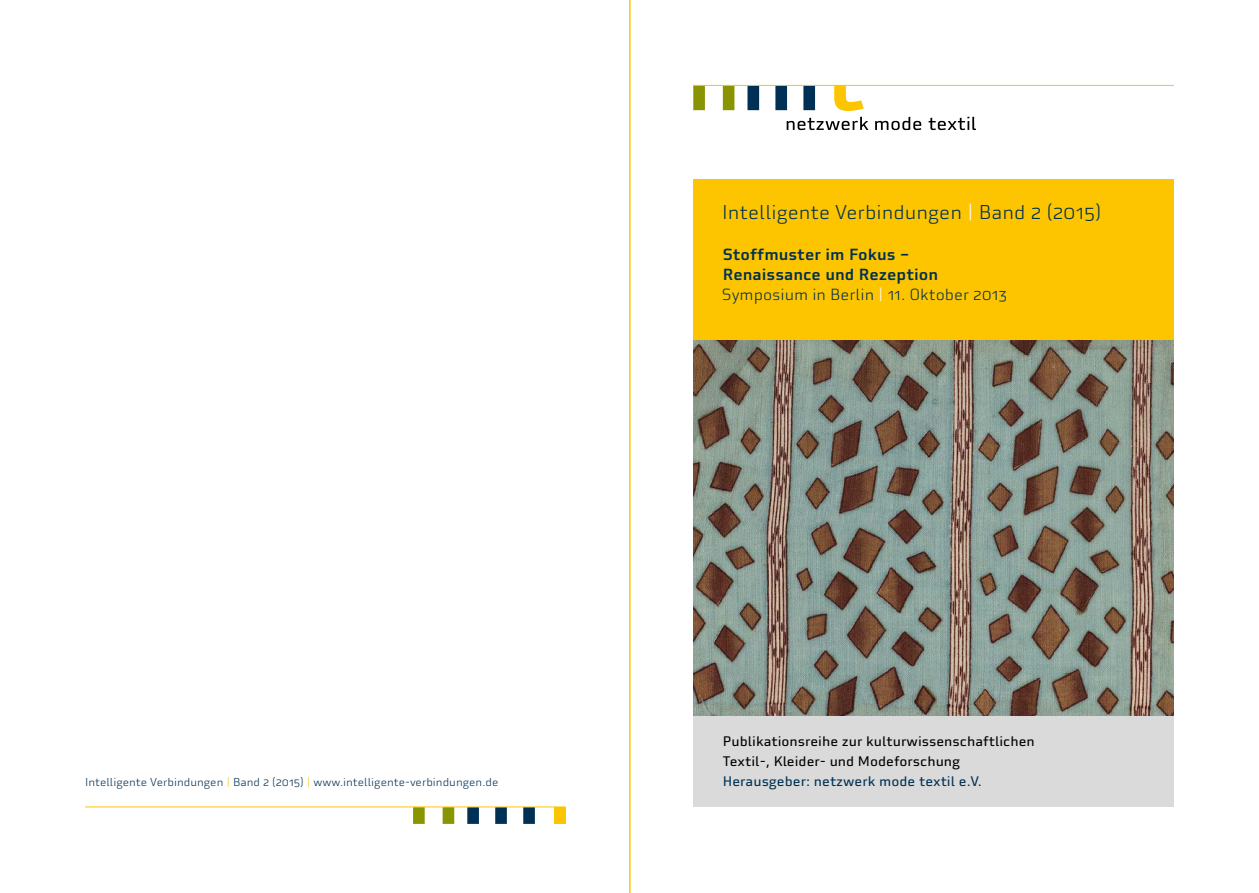
<style>
.page{position:relative;width:1259px;height:893px;background:#fff}
.page>*{position:absolute;margin:0;border:0;box-sizing:border-box;transform-origin:0 0}
.t1{font:300 19.5px "Utility Of";color:#003053}
.t2{font:500 15.75px/20.2px "Utility Of";color:#003053}
.t3{font:13.5px/20.2px "Utility Of";color:#000}
.t4{font:13.5px "Utility Of";color:#003053}
.t5{font:300 11.25px "Utility Of";color:#003053}
.s1{color:#fdc500}
.s2{color:#fff}
.s3{font-weight:300}
.s4{font-weight:300;color:#fff}
</style>
<div class="page">
<svg style="left:413px;top:808px;width:41px;height:16px"></svg>
<svg style="left:467px;top:808px;width:68px;height:16px"></svg>
<div style="left:554px;top:807px;width:12px;height:17px;background:#fdc500"></div>
<svg style="left:693px;top:86px;width:41px;height:24px"></svg>
<svg style="left:747px;top:86px;width:68px;height:24px"></svg>
<svg style="left:834px;top:86px;width:29px;height:25px"></svg>
<svg style="left:786px;top:117px;width:82px;height:13px"></svg>
<svg style="left:875px;top:117px;width:46px;height:13px"></svg>
<svg style="left:928px;top:117px;width:48px;height:13px"></svg>
<hr style="left:629px;top:0;width:1px;height:893px;background:#fdc500">
<hr style="left:85px;top:807px;width:481px;height:1px;background:#fdc500">
<hr style="left:693px;top:85px;width:481px;height:1px;background:#fdc500">
<div style="left:693px;top:715px;width:481px;height:92px;background:#dadada"></div>
<div style="left:693px;top:179px;width:481px;height:162px;background:#fdc500"></div>
<img style="left:693px;top:341px;width:481px;height:374px">
<p class="t5" style="left:85px;top:775px;width:415px">Intelligente Verbindungen <span class="s1">|</span> Band 2 (2015) <span class="s1">|</span> www.intelligente-verbindungen.de</p>
<h1 class="t1" style="left:722px;top:199px;width:381px">Intelligente Verbindungen <span class="s2">|</span> Band 2 (2015)</h1>
<p class="t2" style="left:722px;top:244px;width:286px">Stoffmuster im Fokus –<br>Renaissance und Rezeption<br><span class="s3">Symposium in Berlin</span> <span class="s4">|</span> <span class="s3">11. Oktober 2013</span></p>
<p class="t3" style="left:723px;top:731px;width:313px">Publikationsreihe zur kulturwissenschaftlichen<br>Textil-, Kleider- und Modeforschung</p>
<p class="t4" style="left:723px;top:772px;width:261px">Herausgeber: netzwerk mode textil e.V.</p>
</div>
